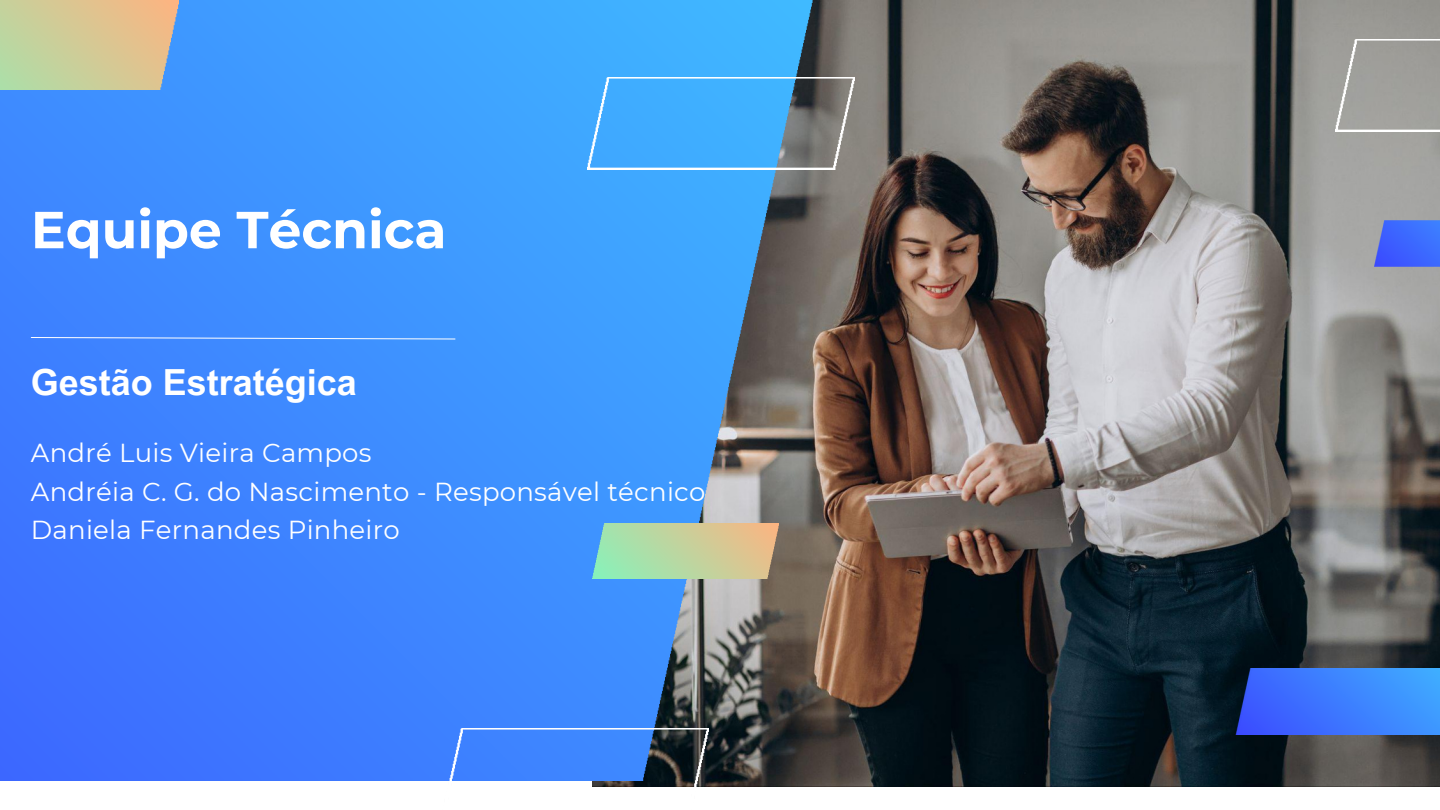
<style>
.page{position:relative;width:1440px;height:810px;background:#fff}
.page>*{position:absolute;margin:0;border:0;box-sizing:border-box;transform-origin:0 0}
.t1{font:700 52px "Montserrat";color:#fff}
.t2{font:700 36px "Arial MT Pro";color:#fff}
.t3{font:26px "Montserrat";letter-spacing:.01em;color:#fff}
</style>
<div class="page">
<img style="left:709px;top:1px;width:731px;height:785px">
<img style="left:0;top:0;width:813px;height:781px">
<svg style="left:31px;top:337px;width:425px;height:3px"></svg>
<div style="left:1335px;top:40px;width:105px;height:91px;background:#a0a09b"></div>
<img style="left:587px;top:78px;width:267px;height:91px">
<img style="left:442px;top:728px;width:267px;height:59px">
<img style="left:1235px;top:668px;width:205px;height:66px">
<img style="left:593px;top:524px;width:185px;height:54px">
<img style="left:0;top:1px;width:178px;height:88px">
<img style="left:1375px;top:220px;width:65px;height:47px">
<h1 class="t1" style="left:31px;top:198px;width:417px">Equipe Técnica</h1>
<h2 class="t2" style="left:31px;top:369px;width:328px">Gestão Estratégica</h2>
<p class="t3" style="left:31px;top:437px;width:342px">André Luis Vieira Campos</p>
<p class="t3" style="left:31px;top:476px;width:676px">Andréia C. G. do Nascimento - Responsável técnico</p>
<p class="t3" style="left:31px;top:514px;width:370px">Daniela Fernandes Pinheiro</p>
</div>
